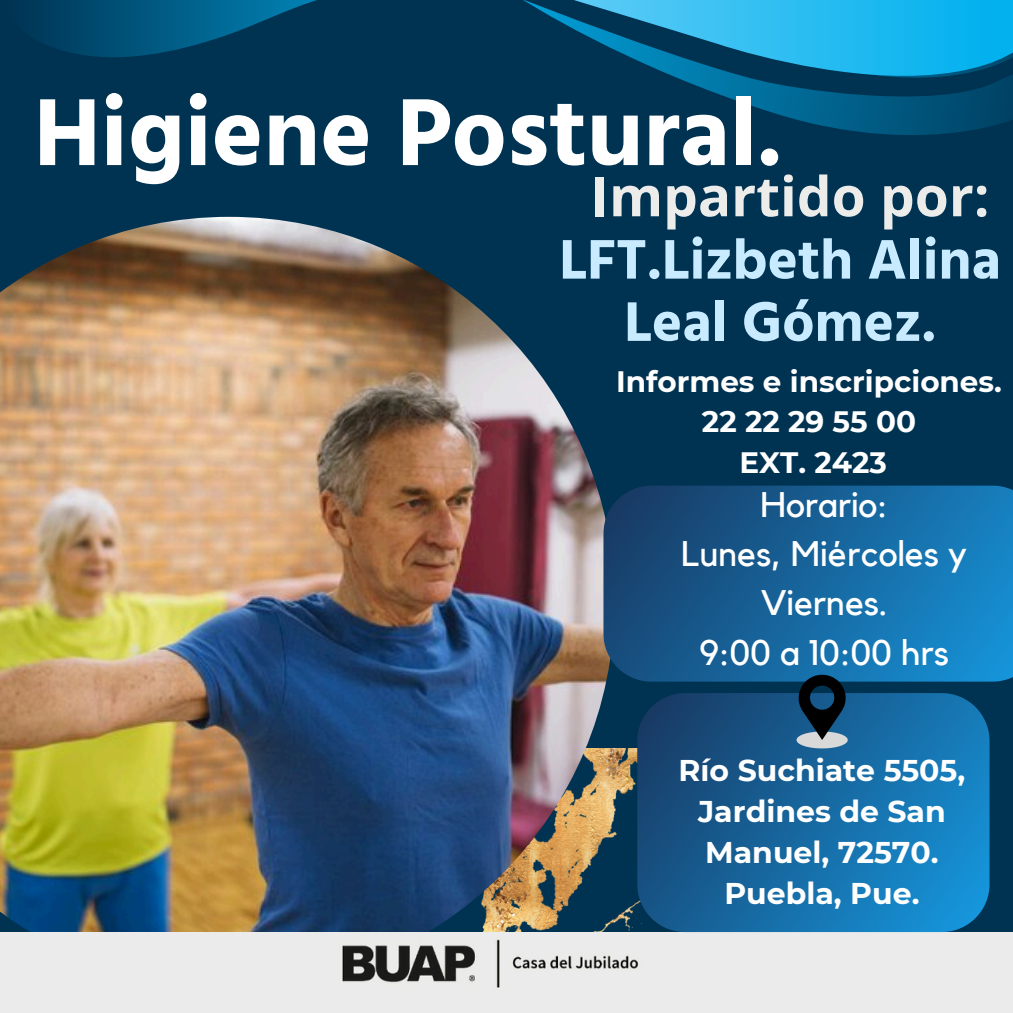
<style>
.page{position:relative;width:1013px;height:1013px;background:#fff}
.page>*{position:absolute;margin:0;border:0;box-sizing:border-box;transform-origin:0 0}
.t1{font:700 97.5px "Hind Madurai";color:#fff}
.t2{font:700 57.12px/62.2px "Hind Madurai";color:#c9ebff;text-align:center}
.t3{font:700 55px "Open Sans";color:#ececea}
.t4{font:35.38px/49.1px "Kollektif";color:#fff;text-align:center}
.t5{font:700 30px/41px "Montserrat";color:#fff;text-align:center}
.t6{font:700 29.5px "Montserrat";color:#fff}
</style>
<div class="page">
<div style="left:0;top:0;width:1012px;height:1012px;background:#003352"></div>
<svg style="left:40px;top:0;width:12px;height:47px"></svg>
<svg style="left:52px;top:0;width:265px;height:57px"></svg>
<svg style="left:523px;top:0;width:489px;height:135px"></svg>
<img style="left:614px;top:748px;width:23px;height:183px">
<img style="left:0;top:217px;width:614px;height:715px">
<div style="left:0;top:932px;width:1012px;height:80px;background:#ebebeb"></div>
<svg style="left:603px;top:485px;width:409px;height:196px;background:#17659b"></svg>
<svg style="left:637px;top:693px;width:352px;height:239px;background:#16669d"></svg>
<svg style="left:796px;top:672px;width:52px;height:76px;background:#2b4b62"></svg>
<h2 class="t1" style="left:34px;top:69px;width:749px">Higiene Postural.</h2>
<p class="t3" style="left:591px;top:157px;width:400px">Impartido por:</p>
<p class="t2" style="left:559px;top:231px;width:443px">LFT.Lizbeth Alina<br>Leal Gómez.</p>
<p class="t6" style="left:616px;top:363px;width:387px">Informes e inscripciones.</p>
<p class="t6" style="left:702px;top:404px;width:215px">22 22 29 55 00</p>
<h3 class="t6" style="left:739px;top:444px;width:149px">EXT. 2423</h3>
<p class="t4" style="left:681px;top:481px;width:287px">Horario:<br>Lunes, Miércoles y<br>Viernes.<br>9:00 a 10:00 hrs</p>
<p class="t5" style="left:678px;top:749px;width:288px">Río Suchiate 5505,<br>Jardines de San<br>Manuel, 72570.<br>Puebla, Pue.</p>
</div>
